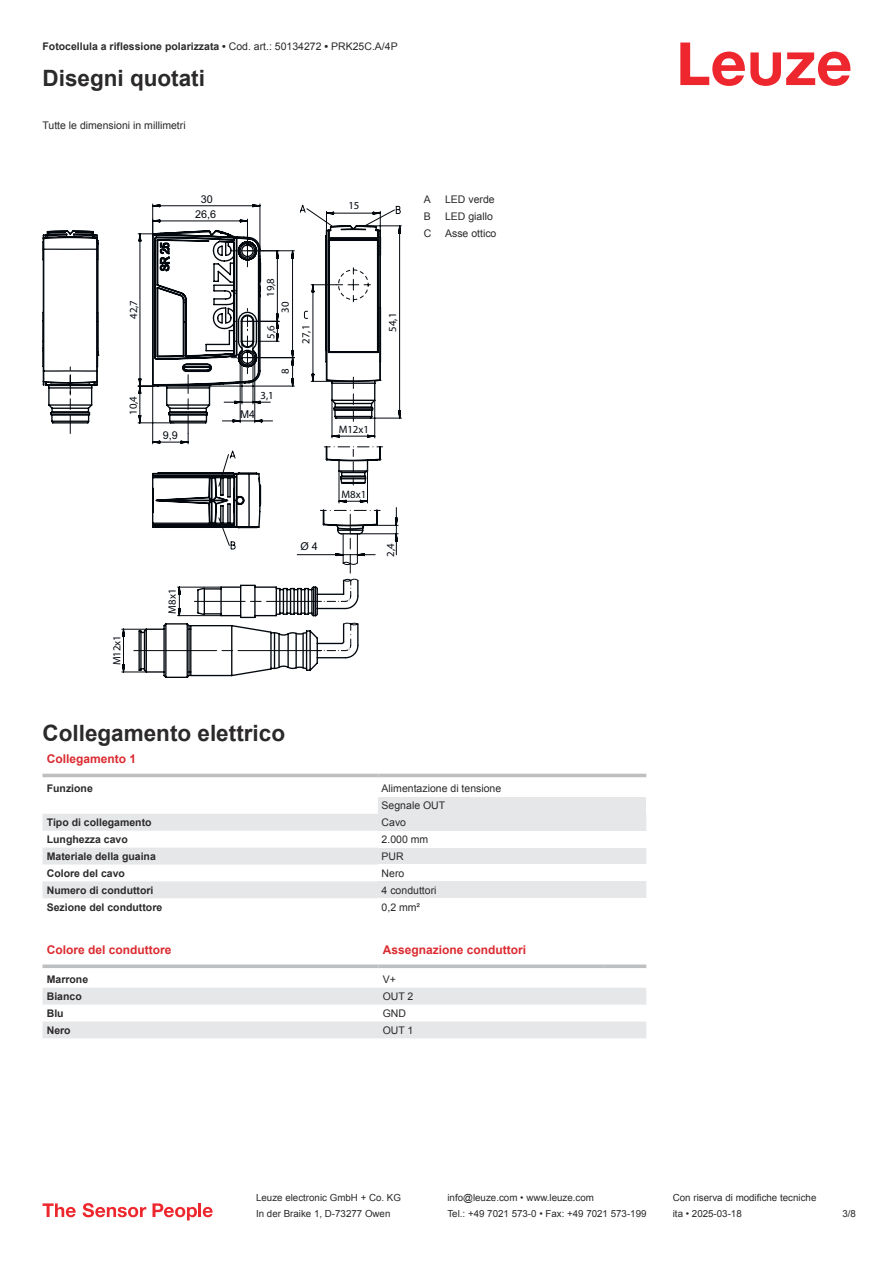
<style>
.page{position:relative;width:893px;height:1263px;background:#fff}
.page>*{position:absolute;margin:0;border:0;box-sizing:border-box;transform-origin:0 0}
.t1{font:700 22.5px "Arial";color:#2b292a}
.t2{font:700 12px "Arial";color:#db2a30}
.t3{font:10.8px "Myriad Pro";color:#03080e}
.t4{font:10.8px/15.3px "Arial";color:#03080e;text-align:center}
.t5{font:700 10.5px "Arial";color:#2b292a}
.t6{font:10.5px/17px "Arial";color:#2b292a}
.t7{font:9.75px "Arial";color:#2b292a}
.s1{font-weight:400}
</style>
<div class="page">
<svg style="left:680px;top:43px;width:170px;height:43px"></svg>
<svg style="left:43px;top:773px;width:603px;height:5px"></svg>
<svg style="left:43px;top:814px;width:335px;height:84px;fill:#e6e7e9"></svg>
<hr style="left:43px;top:774px;width:335px;height:3px;background:#bdbfc1">
<hr style="left:378px;top:774px;width:268px;height:3px;background:#bdbfc1">
<div style="left:378px;top:797px;width:268px;height:17px;background:#e6e7e9"></div>
<div style="left:378px;top:814px;width:268px;height:17px;background:#e6e7e9"></div>
<div style="left:378px;top:847px;width:268px;height:17px;background:#e6e7e9"></div>
<div style="left:378px;top:881px;width:268px;height:17px;background:#e6e7e9"></div>
<svg style="left:43px;top:988px;width:603px;height:50px"></svg>
<svg style="left:43px;top:964px;width:335px;height:4px"></svg>
<svg style="left:378px;top:964px;width:226px;height:4px"></svg>
<svg style="left:604px;top:964px;width:42px;height:4px"></svg>
<svg style="left:43px;top:1203px;width:33px;height:14px"></svg>
<svg style="left:83px;top:1203px;width:63px;height:14px"></svg>
<svg style="left:153px;top:1203px;width:44px;height:17px"></svg>
<hr style="left:198px;top:1203px;width:3px;height:14px;background:#ed272d">
<svg style="left:203px;top:1207px;width:10px;height:10px"></svg>
<svg style="left:43px;top:230px;width:27px;height:186px"></svg>
<svg style="left:121px;top:205px;width:280px;height:468px"></svg>
<svg style="left:133px;top:439px;width:250px;height:212px"></svg>
<svg style="left:354px;top:211px;width:48px;height:228px"></svg>
<svg style="left:137px;top:203px;width:217px;height:283px"></svg>
<svg style="left:70px;top:218px;width:281px;height:356px"></svg>
<p class="t5" style="left:43px;top:43px;width:357px">Fotocellula a riflessione polarizzata • <span class="s1">Cod. art.: 50134272</span> • <span class="s1">PRK25C.A/4P</span></p>
<h1 class="t1" style="left:43px;top:70px;width:164px">Disegni quotati</h1>
<p class="t6" style="left:43px;top:117px;width:145px">Tutte le dimensioni in millimetri</p>
<p class="t4" style="left:195px;top:192px;width:23px">30<br>26,6</p>
<p class="t3" style="left:129px;top:319px;width:20px;rotate:-90deg">42,7</p>
<p class="t3" style="left:129px;top:415px;width:20px;rotate:-90deg">10,4</p>
<p class="t4" style="left:163px;top:429px;width:17px">9,9</p>
<p class="t3" style="left:113px;top:665px;width:32px;rotate:-90deg">M12x1</p>
<p class="t3" style="left:168px;top:614px;width:26px;rotate:-90deg">M8x1</p>
<p class="t3" style="left:348px;top:202px;width:13px">15</p>
<p class="t3" style="left:267px;top:297px;width:20px;rotate:-90deg">19,8</p>
<p class="t3" style="left:281px;top:313px;width:13px;rotate:-90deg">30</p>
<p class="t3" style="left:267px;top:339px;width:15px;rotate:-90deg">5,6</p>
<p class="t3" style="left:261px;top:392px;width:15px">3,1</p>
<p class="t4" style="left:240px;top:407px;width:17px">M4</p>
<p class="t3" style="left:281px;top:374px;width:7px;rotate:-90deg">8</p>
<p class="t3" style="left:302px;top:344px;width:20px;rotate:-90deg">27,1</p>
<p class="t3" style="left:389px;top:332px;width:20px;rotate:-90deg">54,1</p>
<p class="t3" style="left:339px;top:425px;width:32px">M12x1</p>
<p class="t4" style="left:300px;top:539px;width:19px">Ø 4</p>
<p class="t3" style="left:341px;top:490px;width:26px">M8x1</p>
<p class="t3" style="left:386px;top:557px;width:15px;rotate:-90deg">2,4</p>
<p class="t6" style="left:424px;top:192px;width:9px">A</p>
<p class="t6" style="left:445px;top:192px;width:51px">LED verde</p>
<p class="t6" style="left:424px;top:209px;width:9px">B</p>
<p class="t6" style="left:445px;top:209px;width:49px">LED giallo</p>
<p class="t6" style="left:424px;top:226px;width:9px">C</p>
<p class="t6" style="left:445px;top:226px;width:53px">Asse ottico</p>
<h1 class="t1" style="left:43px;top:724px;width:244px">Collegamento elettrico</h1>
<p class="t2" style="left:47px;top:754px;width:91px">Collegamento 1</p>
<p class="t5" style="left:47px;top:784px;width:48px">Funzione</p>
<p class="t6" style="left:382px;top:781px;width:121px">Alimentazione di tensione<br>Segnale OUT</p>
<p class="t5" style="left:47px;top:818px;width:106px">Tipo di collegamento</p>
<p class="t6" style="left:382px;top:815px;width:26px">Cavo</p>
<p class="t5" style="left:47px;top:835px;width:83px">Lunghezza cavo</p>
<p class="t6" style="left:382px;top:832px;width:48px">2.000 mm</p>
<p class="t5" style="left:47px;top:852px;width:111px">Materiale della guaina</p>
<p class="t6" style="left:382px;top:848px;width:24px">PUR</p>
<p class="t5" style="left:47px;top:869px;width:80px">Colore del cavo</p>
<p class="t6" style="left:382px;top:865px;width:24px">Nero</p>
<p class="t5" style="left:47px;top:886px;width:108px">Numero di conduttori</p>
<p class="t6" style="left:382px;top:882px;width:56px">4 conduttori</p>
<p class="t5" style="left:47px;top:903px;width:117px">Sezione del conduttore</p>
<p class="t6" style="left:382px;top:899px;width:40px">0,2 mm²</p>
<p class="t2" style="left:47px;top:945px;width:126px">Colore del conduttore</p>
<p class="t2" style="left:383px;top:945px;width:145px">Assegnazione conduttori</p>
<p class="t5" style="left:47px;top:975px;width:43px">Marrone</p>
<p class="t6" style="left:383px;top:972px;width:15px">V+</p>
<p class="t5" style="left:47px;top:992px;width:37px">Bianco</p>
<p class="t6" style="left:383px;top:989px;width:32px">OUT 2</p>
<p class="t5" style="left:47px;top:1009px;width:18px">Blu</p>
<p class="t6" style="left:383px;top:1005px;width:25px">GND</p>
<p class="t5" style="left:47px;top:1026px;width:25px">Nero</p>
<p class="t6" style="left:383px;top:1022px;width:32px">OUT 1</p>
<p class="t7" style="left:256px;top:1194px;width:146px">Leuze electronic GmbH + Co. KG</p>
<p class="t7" style="left:447px;top:1194px;width:148px">info@leuze.com • www.leuze.com</p>
<p class="t7" style="left:673px;top:1194px;width:145px">Con riserva di modifiche tecniche</p>
<p class="t7" style="left:256px;top:1210px;width:136px">In der Braike 1, D-73277 Owen</p>
<p class="t7" style="left:447px;top:1210px;width:201px">Tel.: +49 7021 573-0 • Fax: +49 7021 573-199</p>
<p class="t7" style="left:673px;top:1210px;width:70px">ita • 2025-03-18</p>
<p class="t7" style="left:842px;top:1210px;width:15px">3 /8</p>
</div>
